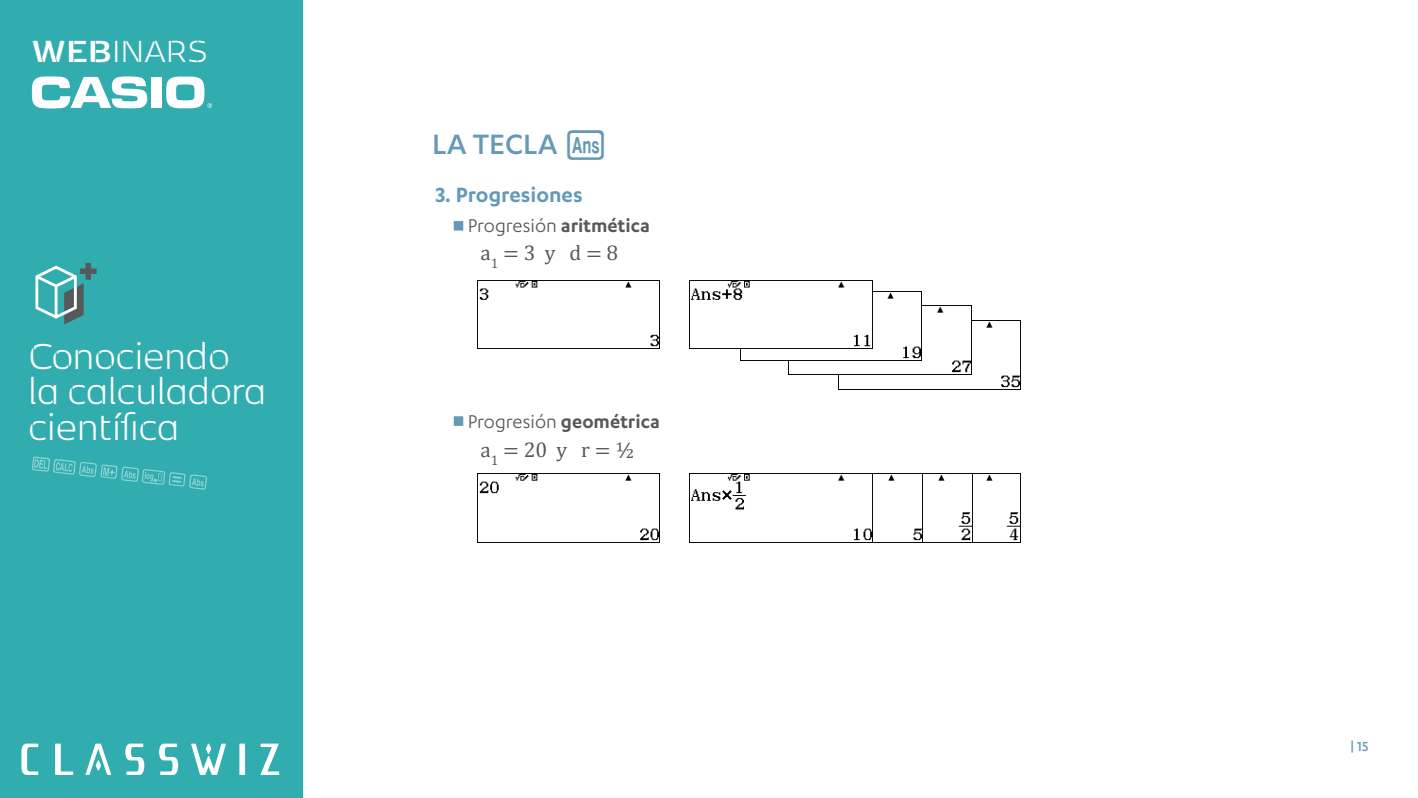
<style>
.page{position:relative;width:1418px;height:798px;background:#fff}
.page>*{position:absolute;margin:0;border:0;box-sizing:border-box;transform-origin:0 0}
.t1{font:300 42.25px/35.5px "Kobenhavn Sans Stencil";color:#fff}
.t2{font:300 35.88px "Kobenhavn Sans Stencil";color:#fff}
.t3{font:500 32.5px "Karbon";color:#6599b7}
.t4{font:600 23.75px "Karbon";color:#6599b7}
.t5{font:21.25px "Karbon";color:#57585a}
.t6{font:21.25px "Cambria Math";color:#57585a}
.t7{font:500 15.38px "Karbon";color:#6599b7}
.s1{font-weight:700}
.s2{font-family:"CASIO Class Wiz";font-weight:400;font-size:30px}
.s3{font-weight:600}
</style>
<div class="page">
<img style="left:477px;top:280px;width:183px;height:68px">
<img style="left:838px;top:320px;width:182px;height:69px">
<img style="left:788px;top:305px;width:183px;height:69px">
<img style="left:740px;top:292px;width:181px;height:68px">
<img style="left:690px;top:280px;width:182px;height:68px">
<img style="left:477px;top:473px;width:183px;height:69px">
<img style="left:972px;top:473px;width:48px;height:69px">
<img style="left:922px;top:473px;width:50px;height:69px">
<img style="left:872px;top:473px;width:50px;height:69px">
<img style="left:690px;top:473px;width:182px;height:68px">
<div style="left:454px;top:221px;width:9px;height:9px;background:#6599b7"></div>
<div style="left:454px;top:416px;width:9px;height:9px;background:#6599b7;border:1px solid #6599b7"></div>
<div style="left:0;top:0;width:302px;height:797px;background:#32adaf"></div>
<svg style="left:191px;top:743px;width:35px;height:31px"></svg>
<svg style="left:86px;top:743px;width:25px;height:31px"></svg>
<svg style="left:55px;top:743px;width:18px;height:31px"></svg>
<svg style="left:21px;top:743px;width:17px;height:31px"></svg>
<svg style="left:125px;top:743px;width:19px;height:31px"></svg>
<svg style="left:159px;top:743px;width:19px;height:31px"></svg>
<div style="left:239px;top:743px;width:6px;height:31px;background:#fff"></div>
<svg style="left:260px;top:743px;width:19px;height:31px"></svg>
<div style="left:151px;top:77px;width:10px;height:31px;background:#fff"></div>
<svg style="left:32px;top:76px;width:116px;height:33px"></svg>
<svg style="left:166px;top:76px;width:46px;height:32px"></svg>
<svg style="left:35px;top:263px;width:62px;height:61px"></svg>
<svg style="left:32px;top:456px;width:175px;height:33px"></svg>
<h2 class="t2" style="left:32px;top:28px;width:177px"><span class="s1">WEB</span>INARS</h2>
<h1 class="t1" style="left:28px;top:335px;width:239px">Conociendo la calculadora científica</h1>
<h3 class="t3" style="left:432px;top:126px;width:178px">LA TECLA <span class="s2">M</span></h3>
<p class="t4" style="left:435px;top:181px;width:149px">3. Progresiones</p>
<p class="t5" style="left:467px;top:213px;width:184px">Progresión <span class="s3">aritmética</span></p>
<p class="t6" style="left:480px;top:240px;width:139px">a<sub>1</sub> = 3 y d = 8</p>
<p class="t5" style="left:467px;top:410px;width:194px">Progresión <span class="s3">geométrica</span></p>
<p class="t6" style="left:480px;top:437px;width:155px">a<sub>1</sub> = 20 y r = ½</p>
<p class="t7" style="left:1349px;top:737px;width:20px">| 15</p>
</div>
